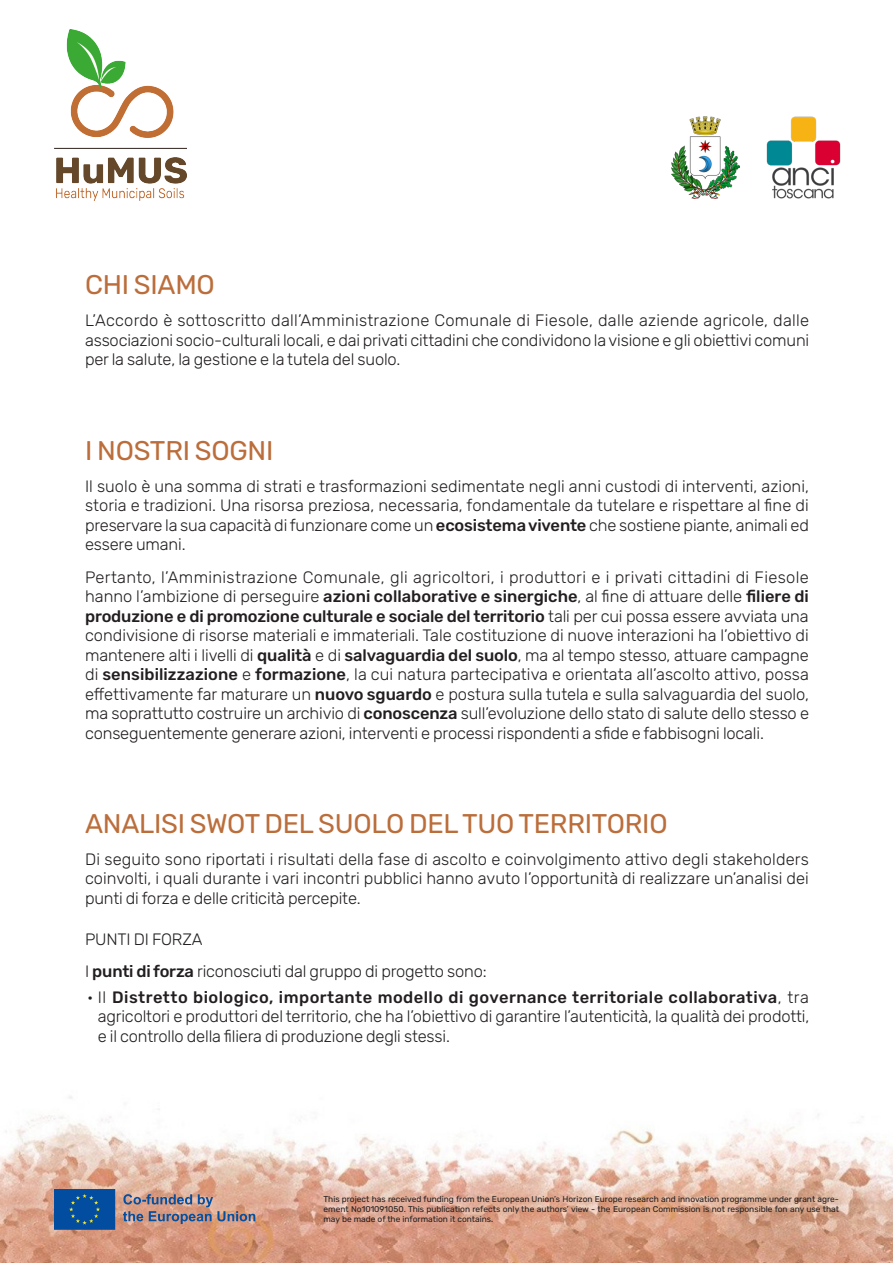
<style>
.page{position:relative;width:893px;height:1263px;background:#fff}
.page>*{position:absolute;margin:0;border:0;box-sizing:border-box;transform-origin:0 0}
.t1{font:27px "Rubik";letter-spacing:-.01em;color:#bb6e3b}
.t2{font:300 16.5px/19.5px "Rubik";letter-spacing:-.01em;color:#231f20;text-align:justify}
.t3{font:8.4px/10.2px "Rubik";color:#231f20;text-align:justify}
.s1{font-weight:500}
</style>
<div class="page">
<img style="left:0;top:1096px;width:893px;height:167px">
<img style="left:766px;top:116px;width:75px;height:83px">
<img style="left:55px;top:29px;width:131px;height:171px">
<img style="left:671px;top:117px;width:69px;height:82px">
<svg style="left:54px;top:1189px;width:61px;height:41px;background:#0a519d"></svg>
<svg style="left:123px;top:1194px;width:132px;height:30px;background:#ab8f8e"></svg>
<p class="t1" style="left:85px;top:265px;width:131px">CHI SIAMO</p>
<p class="t2" style="left:85px;top:312px;width:726px">L’Accordo è sottoscritto dall’Amministrazione Comunale di Fiesole, dalle aziende agricole, dalle associazioni socio-culturali locali, e dai privati cittadini che condividono la visione e gli obiettivi comuni per la salute, la gestione e la tutela del suolo.</p>
<p class="t1" style="left:85px;top:430px;width:190px">I NOSTRI SOGNI</p>
<p class="t2" style="left:85px;top:477px;width:726px">Il suolo è una somma di strati e trasformazioni sedimentate negli anni custodi di interventi, azioni, storia e tradizioni. Una risorsa preziosa, necessaria, fondamentale da tutelare e rispettare al fine di preservare la sua capacità di funzionare come un <span class="s1">ecosistema vivente</span> che sostiene piante, animali ed essere umani.</p>
<p class="t2" style="left:85px;top:568px;width:725px">Pertanto, l’Amministrazione Comunale, gli agricoltori, i produttori e i privati cittadini di Fiesole hanno l’ambizione di perseguire <span class="s1">azioni collaborative e sinergiche</span>, al fine di attuare delle <span class="s1">filiere di produzione e di promozione culturale e sociale del territorio</span> tali per cui possa essere avviata una condivisione di risorse materiali e immateriali. Tale costituzione di nuove interazioni ha l’obiettivo di mantenere alti i livelli di <span class="s1">qualità</span> e di <span class="s1">salvaguardia del suolo</span>, ma al tempo stesso, attuare campagne di <span class="s1">sensibilizzazione</span> e <span class="s1">formazione</span>, la cui natura partecipativa e orientata all’ascolto attivo, possa effettivamente far maturare un <span class="s1">nuovo sguardo</span> e postura sulla tutela e sulla salvaguardia del suolo, ma soprattutto costruire un archivio di <span class="s1">conoscenza</span> sull’evoluzione dello stato di salute dello stesso e conseguentemente generare azioni, interventi e processi rispondenti a sfide e fabbisogni locali.</p>
<p class="t1" style="left:85px;top:803px;width:584px">ANALISI SWOT DEL SUOLO DEL TUO TERRITORIO</p>
<p class="t2" style="left:85px;top:850px;width:725px">Di seguito sono riportati i risultati della fase di ascolto e coinvolgimento attivo degli stakeholders coinvolti, i quali durante i vari incontri pubblici hanno avuto l’opportunità di realizzare un’analisi dei punti di forza e delle criticità percepite.</p>
<p class="t2" style="left:85px;top:930px;width:119px">PUNTI DI FORZA</p>
<p class="t2" style="left:85px;top:962px;width:403px">I <span class="s1">punti di forza</span> riconosciuti dal gruppo di progetto sono:</p>
<p class="t2" style="left:98px;top:988px;width:713px;text-indent:-11px">• Il <span class="s1">Distretto biologico, importante modello di governance territoriale collaborativa</span>, tra agricoltori e produttori del territorio, che ha l’obiettivo di garantire l’autenticità, la qualità dei prodotti, e il controllo della filiera di produzione degli stessi.</p>
<p class="t3" style="left:323px;top:1194px;width:517px">This project has received funding from the European Union’s Horizon Europe research and innovation programme under grant agre&shy;ement No101091050. This publication refects only the authors’ view - the European Commission is not responsible fon any use that may be made of the information it contains.</p>
</div>
